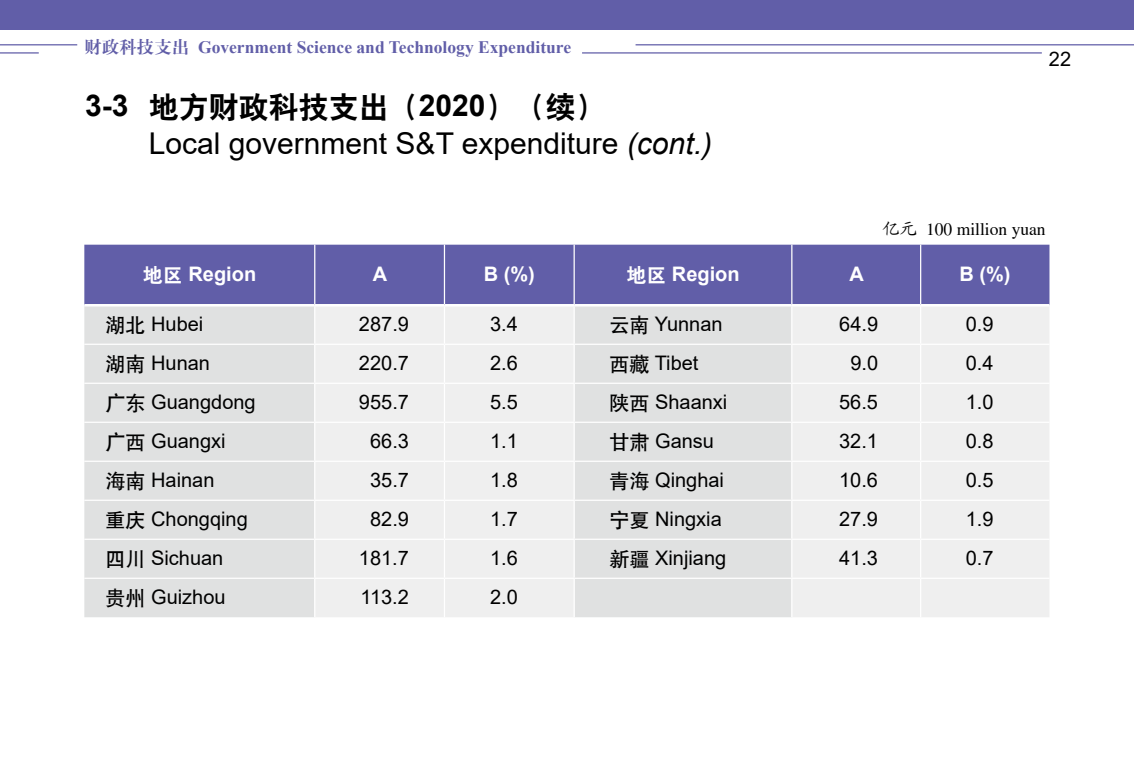
<style>
.page{position:relative;width:1134px;height:780px;background:#fff}
.page>*{position:absolute;margin:0;border:0;box-sizing:border-box;transform-origin:0 0}
.t1{font:30px "Arial";color:#000}
.t2{font:30px "H Yb 2 gj";color:#000}
.t3{font:20px "Arial";color:#000}
.t4{font:700 20px "Arial";color:#fff}
.t5{font:700 17.5px "Times New Roman";color:#615ea8}
.t6{font:17.5px "Times";color:#000}
.s1{font-family:"H Ya 4 gj";font-weight:400}
.s2{font-family:"Arial";font-weight:700}
.s3{font-style:italic}
.s4{font-family:"Kai Ti GB2312"}
.s5{font-family:"H Yb 2 gj";font-weight:400}
.s6{font-family:"H Yb 1 gj"}
</style>
<div class="page">
<hr style="left:0;top:52px;width:39px;height:2px;background:#615ea8">
<hr style="left:0;top:44px;width:77px;height:1px;background:#615ea8">
<hr style="left:582px;top:52px;width:460px;height:2px;background:#615ea8">
<hr style="left:635px;top:44px;width:499px;height:1px;background:#615ea8">
<div style="left:0;top:0;width:1134px;height:30px;background:#615ea8"></div>
<div style="left:84px;top:245px;width:965px;height:59px;background:#615ea8"></div>
<div style="left:84px;top:306px;width:230px;height:311px;background:#e0e1e1"></div>
<div style="left:316px;top:307px;width:733px;height:310px;background:#efefef"></div>
<div style="left:575px;top:306px;width:216px;height:271px;background:#e0e1e1"></div>
<hr style="left:314px;top:245px;width:1px;height:59px;background:#fff">
<hr style="left:444px;top:245px;width:1px;height:59px;background:#fff">
<hr style="left:573px;top:245px;width:2px;height:59px;background:#fff">
<hr style="left:791px;top:245px;width:1px;height:59px;background:#fff">
<hr style="left:920px;top:245px;width:1px;height:59px;background:#fff">
<hr style="left:444px;top:306px;width:1px;height:37px;background:#fff">
<hr style="left:920px;top:306px;width:1px;height:37px;background:#fff">
<hr style="left:84px;top:343px;width:231px;height:2px;background:#fff">
<hr style="left:315px;top:343px;width:129px;height:2px;background:#fff">
<hr style="left:444px;top:343px;width:130px;height:2px;background:#fff">
<hr style="left:444px;top:345px;width:1px;height:37px;background:#fff">
<hr style="left:792px;top:343px;width:129px;height:2px;background:#fff">
<hr style="left:921px;top:343px;width:128px;height:2px;background:#fff">
<hr style="left:920px;top:345px;width:1px;height:37px;background:#fff">
<hr style="left:84px;top:382px;width:231px;height:2px;background:#fff">
<hr style="left:315px;top:382px;width:129px;height:2px;background:#fff">
<hr style="left:444px;top:382px;width:130px;height:2px;background:#fff">
<hr style="left:444px;top:384px;width:1px;height:37px;background:#fff">
<hr style="left:792px;top:382px;width:129px;height:2px;background:#fff">
<hr style="left:921px;top:382px;width:128px;height:2px;background:#fff">
<hr style="left:920px;top:384px;width:1px;height:37px;background:#fff">
<hr style="left:84px;top:421px;width:231px;height:2px;background:#fff">
<hr style="left:315px;top:421px;width:129px;height:2px;background:#fff">
<hr style="left:444px;top:421px;width:130px;height:2px;background:#fff">
<hr style="left:444px;top:423px;width:1px;height:37px;background:#fff">
<hr style="left:792px;top:421px;width:129px;height:2px;background:#fff">
<hr style="left:921px;top:421px;width:128px;height:2px;background:#fff">
<hr style="left:920px;top:423px;width:1px;height:37px;background:#fff">
<hr style="left:84px;top:460px;width:231px;height:2px;background:#fff">
<hr style="left:315px;top:460px;width:129px;height:2px;background:#fff">
<hr style="left:444px;top:460px;width:130px;height:2px;background:#fff">
<hr style="left:444px;top:462px;width:1px;height:37px;background:#fff">
<hr style="left:792px;top:460px;width:129px;height:2px;background:#fff">
<hr style="left:921px;top:460px;width:128px;height:2px;background:#fff">
<hr style="left:920px;top:462px;width:1px;height:37px;background:#fff">
<hr style="left:84px;top:499px;width:231px;height:2px;background:#fff">
<hr style="left:315px;top:499px;width:129px;height:2px;background:#fff">
<hr style="left:444px;top:499px;width:130px;height:2px;background:#fff">
<hr style="left:444px;top:501px;width:1px;height:37px;background:#fff">
<hr style="left:792px;top:499px;width:129px;height:2px;background:#fff">
<hr style="left:921px;top:499px;width:128px;height:2px;background:#fff">
<hr style="left:920px;top:501px;width:1px;height:37px;background:#fff">
<hr style="left:84px;top:538px;width:231px;height:2px;background:#fff">
<hr style="left:315px;top:538px;width:129px;height:2px;background:#fff">
<hr style="left:444px;top:538px;width:130px;height:2px;background:#fff">
<hr style="left:444px;top:540px;width:1px;height:37px;background:#fff">
<hr style="left:792px;top:538px;width:129px;height:2px;background:#fff">
<hr style="left:921px;top:538px;width:128px;height:2px;background:#fff">
<hr style="left:920px;top:540px;width:1px;height:37px;background:#fff">
<hr style="left:84px;top:577px;width:231px;height:2px;background:#fff">
<hr style="left:315px;top:577px;width:129px;height:2px;background:#fff">
<hr style="left:444px;top:577px;width:130px;height:2px;background:#fff">
<hr style="left:444px;top:579px;width:1px;height:38px;background:#fff">
<hr style="left:573px;top:579px;width:2px;height:38px;background:#fff">
<hr style="left:792px;top:577px;width:129px;height:2px;background:#fff">
<hr style="left:791px;top:579px;width:1px;height:38px;background:#fff">
<hr style="left:921px;top:577px;width:128px;height:2px;background:#fff">
<hr style="left:920px;top:579px;width:1px;height:38px;background:#fff">
<hr style="left:573px;top:306px;width:2px;height:37px;background:#fff">
<hr style="left:791px;top:306px;width:1px;height:37px;background:#fff">
<hr style="left:574px;top:343px;width:218px;height:2px;background:#fff">
<hr style="left:573px;top:345px;width:2px;height:37px;background:#fff">
<hr style="left:791px;top:345px;width:1px;height:37px;background:#fff">
<hr style="left:574px;top:382px;width:218px;height:2px;background:#fff">
<hr style="left:573px;top:384px;width:2px;height:37px;background:#fff">
<hr style="left:791px;top:384px;width:1px;height:37px;background:#fff">
<hr style="left:574px;top:421px;width:218px;height:2px;background:#fff">
<hr style="left:573px;top:423px;width:2px;height:37px;background:#fff">
<hr style="left:791px;top:423px;width:1px;height:37px;background:#fff">
<hr style="left:574px;top:460px;width:218px;height:2px;background:#fff">
<hr style="left:573px;top:462px;width:2px;height:37px;background:#fff">
<hr style="left:791px;top:462px;width:1px;height:37px;background:#fff">
<hr style="left:574px;top:499px;width:218px;height:2px;background:#fff">
<hr style="left:573px;top:501px;width:2px;height:37px;background:#fff">
<hr style="left:791px;top:501px;width:1px;height:37px;background:#fff">
<hr style="left:574px;top:538px;width:218px;height:2px;background:#fff">
<hr style="left:573px;top:540px;width:2px;height:37px;background:#fff">
<hr style="left:791px;top:540px;width:1px;height:37px;background:#fff">
<hr style="left:574px;top:577px;width:218px;height:2px;background:#fff">
<p class="t5" style="left:84px;top:34px;width:488px"><span class="s1">财政科技支出</span> Government Science and Technology Expenditure</p>
<h1 class="t2" style="left:85px;top:92px;width:522px"><span class="s2">3-3</span> 地方财政科技支出（<span class="s2">2020</span>）（续）</h1>
<h1 class="t1" style="left:149px;top:123px;width:565px">Local government S&amp;T expenditure <span class="s3">(cont.)</span></h1>
<p class="t3" style="left:1049px;top:45px;width:24px">22</p>
<p class="t6" style="left:882px;top:220px;width:165px"><span class="s4">亿元</span> 100 million yuan</p>
<p class="t4" style="left:143px;top:260px;width:115px"><span class="s5">地区</span> Region</p>
<p class="t4" style="left:373px;top:260px;width:16px">A</p>
<p class="t4" style="left:484px;top:260px;width:53px">B (%)</p>
<p class="t4" style="left:626px;top:260px;width:115px"><span class="s5">地区</span> Region</p>
<p class="t4" style="left:849px;top:260px;width:16px">A</p>
<p class="t4" style="left:959px;top:260px;width:53px">B (%)</p>
<p class="t3" style="left:106px;top:310px;width:99px"><span class="s6">湖北</span> Hubei</p>
<p class="t3" style="left:359px;top:310px;width:52px">287.9</p>
<p class="t3" style="left:490px;top:310px;width:29px">3.4</p>
<p class="t3" style="left:610px;top:310px;width:115px"><span class="s6">云南</span> Yunnan</p>
<p class="t3" style="left:839px;top:310px;width:40px">64.9</p>
<p class="t3" style="left:966px;top:310px;width:29px">0.9</p>
<p class="t3" style="left:106px;top:349px;width:106px"><span class="s6">湖南</span> Hunan</p>
<p class="t3" style="left:359px;top:349px;width:52px">220.7</p>
<p class="t3" style="left:490px;top:349px;width:29px">2.6</p>
<p class="t3" style="left:610px;top:349px;width:90px"><span class="s6">西藏</span> Tibet</p>
<p class="t3" style="left:850px;top:349px;width:29px">9.0</p>
<p class="t3" style="left:966px;top:349px;width:29px">0.4</p>
<p class="t3" style="left:106px;top:388px;width:152px"><span class="s6">广东</span> Guangdong</p>
<p class="t3" style="left:359px;top:388px;width:52px">955.7</p>
<p class="t3" style="left:490px;top:388px;width:29px">5.5</p>
<p class="t3" style="left:610px;top:388px;width:119px"><span class="s6">陕西</span> Shaanxi</p>
<p class="t3" style="left:839px;top:388px;width:40px">56.5</p>
<p class="t3" style="left:966px;top:388px;width:29px">1.0</p>
<p class="t3" style="left:106px;top:427px;width:122px"><span class="s6">广西</span> Guangxi</p>
<p class="t3" style="left:370px;top:427px;width:40px">66.3</p>
<p class="t3" style="left:490px;top:427px;width:29px">1.1</p>
<p class="t3" style="left:610px;top:427px;width:106px"><span class="s6">甘肃</span> Gansu</p>
<p class="t3" style="left:839px;top:427px;width:40px">32.1</p>
<p class="t3" style="left:966px;top:427px;width:29px">0.8</p>
<p class="t3" style="left:106px;top:466px;width:110px"><span class="s6">海南</span> Hainan</p>
<p class="t3" style="left:370px;top:466px;width:40px">35.7</p>
<p class="t3" style="left:490px;top:466px;width:29px">1.8</p>
<p class="t3" style="left:610px;top:466px;width:116px"><span class="s6">青海</span> Qinghai</p>
<p class="t3" style="left:839px;top:466px;width:40px">10.6</p>
<p class="t3" style="left:966px;top:466px;width:29px">0.5</p>
<p class="t3" style="left:106px;top:505px;width:144px"><span class="s6">重庆</span> Chongqing</p>
<p class="t3" style="left:370px;top:505px;width:40px">82.9</p>
<p class="t3" style="left:490px;top:505px;width:29px">1.7</p>
<p class="t3" style="left:610px;top:505px;width:114px"><span class="s6">宁夏</span> Ningxia</p>
<p class="t3" style="left:839px;top:505px;width:40px">27.9</p>
<p class="t3" style="left:966px;top:505px;width:29px">1.9</p>
<p class="t3" style="left:106px;top:544px;width:119px"><span class="s6">四川</span> Sichuan</p>
<p class="t3" style="left:359px;top:544px;width:52px">181.7</p>
<p class="t3" style="left:490px;top:544px;width:29px">1.6</p>
<p class="t3" style="left:610px;top:544px;width:118px"><span class="s6">新疆</span> Xinjiang</p>
<p class="t3" style="left:839px;top:544px;width:40px">41.3</p>
<p class="t3" style="left:966px;top:544px;width:29px">0.7</p>
<p class="t3" style="left:106px;top:583px;width:122px"><span class="s6">贵州</span> Guizhou</p>
<p class="t3" style="left:360px;top:583px;width:50px">113.2</p>
<p class="t3" style="left:490px;top:583px;width:29px">2.0</p>
</div>
